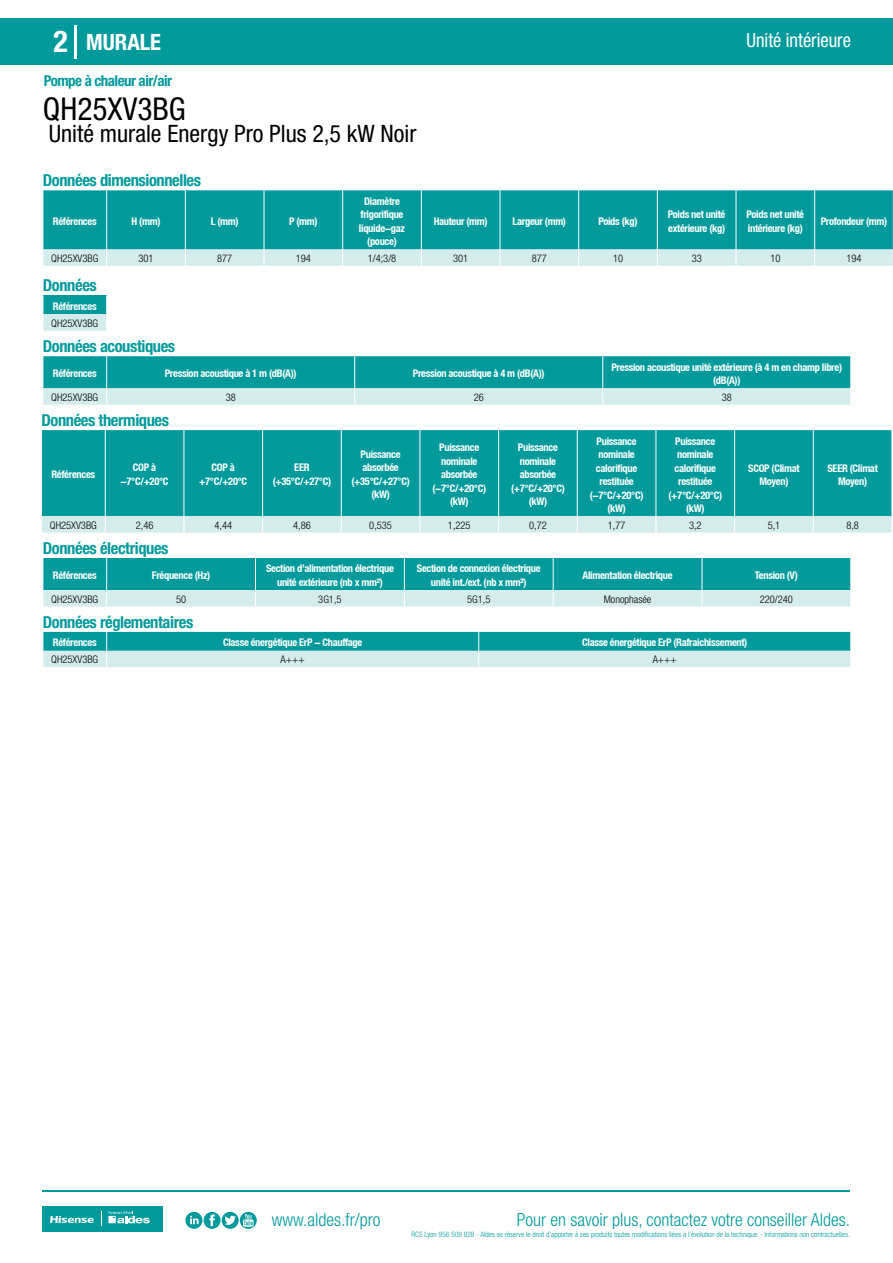
<style>
.page{position:relative;width:893px;height:1263px;background:#fff}
.page>*{position:absolute;margin:0;border:0;box-sizing:border-box;transform-origin:0 0}
.t1{font:condensed 31.5px "Helvetica Neue LT Std";color:#000}
.t2{font:700 condensed 30px "Helvetica Neue LT Std";color:#fff}
.t3{font:condensed 24px "Helvetica Neue LT Std";color:#000}
.t4{font:700 condensed 22.5px "Helvetica Neue LT Std";color:#fff}
.t5{font:condensed 19.5px "Helvetica Neue LT Std";color:#fff;scale:.95 1}
.t6{font:300 condensed 18px "Helvetica Neue LT Std";color:#009a9d}
.t7{font:700 condensed 16.5px "Helvetica Neue LT Std";letter-spacing:-.025em;color:#009a9d}
.t8{font:700 condensed 15px "Helvetica Neue LT Std";letter-spacing:-.035em;color:#009a9d}
.t9{font:700 condensed 10.5px/13.5px "Helvetica Neue";letter-spacing:-.03em;color:#fff;text-align:center}
.t10{font:300 condensed 10.5px "Helvetica Neue";color:#000}
.t11{font:300 condensed 7.5px "Helvetica Neue LT Std";color:#009a9d}
</style>
<div class="page">
<svg style="left:185px;top:1212px;width:72px;height:17px"></svg>
<div style="left:43px;top:1206px;width:120px;height:25px;background:#009a9d"></div>
<svg style="left:101px;top:1211px;width:1px;height:15px"></svg>
<svg style="left:108px;top:1211px;width:42px;height:12px"></svg>
<svg style="left:50px;top:1216px;width:44px;height:7px"></svg>
<div style="left:0;top:18px;width:893px;height:46px;background:#009a9d"></div>
<hr style="left:74px;top:25px;width:2px;height:33px;background:#fff">
<hr style="left:43px;top:1190px;width:807px;height:1px;background:#009a9d">
<div style="left:44px;top:190px;width:848px;height:59px;background:#009a9d"></div>
<hr style="left:106px;top:190px;width:1px;height:59px;background:#fff">
<hr style="left:185px;top:190px;width:1px;height:59px;background:#fff">
<hr style="left:264px;top:190px;width:1px;height:59px;background:#fff">
<hr style="left:342px;top:190px;width:1px;height:59px;background:#fff">
<hr style="left:421px;top:190px;width:1px;height:59px;background:#fff">
<hr style="left:500px;top:190px;width:1px;height:59px;background:#fff">
<hr style="left:578px;top:190px;width:1px;height:59px;background:#fff">
<hr style="left:657px;top:190px;width:1px;height:59px;background:#fff">
<hr style="left:736px;top:190px;width:1px;height:59px;background:#fff">
<hr style="left:814px;top:190px;width:1px;height:59px;background:#fff">
<svg style="left:43px;top:249px;width:850px;height:17px;background:#d3ebec"></svg>
<div style="left:43px;top:295px;width:64px;height:19px;background:#009a9d"></div>
<div style="left:43px;top:314px;width:64px;height:17px;background:#d5eced"></div>
<svg style="left:43px;top:295px;width:1px;height:36px"></svg>
<svg style="left:106px;top:295px;width:1px;height:36px"></svg>
<svg style="left:43px;top:356px;width:808px;height:49px;background:#4bb7b9"></svg>
<div style="left:42px;top:430px;width:849px;height:86px;background:#009a9d"></div>
<hr style="left:105px;top:430px;width:1px;height:86px;background:#fff">
<hr style="left:184px;top:430px;width:1px;height:86px;background:#fff">
<hr style="left:262px;top:430px;width:1px;height:86px;background:#fff">
<hr style="left:341px;top:430px;width:1px;height:86px;background:#fff">
<hr style="left:420px;top:430px;width:1px;height:86px;background:#fff">
<hr style="left:498px;top:430px;width:1px;height:86px;background:#fff">
<hr style="left:577px;top:430px;width:1px;height:86px;background:#fff">
<hr style="left:656px;top:430px;width:1px;height:86px;background:#fff">
<hr style="left:734px;top:430px;width:1px;height:86px;background:#fff">
<hr style="left:813px;top:430px;width:1px;height:86px;background:#fff">
<svg style="left:42px;top:516px;width:850px;height:17px;background:#d6eced"></svg>
<svg style="left:43px;top:558px;width:808px;height:49px;background:#4bb7b9"></svg>
<svg style="left:43px;top:632px;width:808px;height:35px;background:#63c0c2"></svg>
<h2 class="t2" style="left:54px;top:24px;width:16px">2</h2>
<h3 class="t4" style="left:86px;top:28px;width:77px">MURALE</h3>
<h3 class="t5" style="left:746px;top:29px;width:112px">Unité intérieure</h3>
<h3 class="t8" style="left:44px;top:71px;width:130px">Pompe à chaleur air/air</h3>
<h1 class="t1" style="left:43px;top:91px;width:144px">QH25XV3BG</h1>
<h3 class="t3" style="left:49px;top:120px;width:369px">Unité murale Energy Pro Plus 2,5 kW Noir</h3>
<h3 class="t7" style="left:43px;top:170px;width:160px">Données dimensionnelles</h3>
<p class="t9" style="left:53px;top:214px;width:45px">Références</p>
<p class="t9" style="left:132px;top:214px;width:30px">H (mm)</p>
<p class="t9" style="left:211px;top:214px;width:29px">L (mm)</p>
<p class="t9" style="left:289px;top:214px;width:30px">P (mm)</p>
<p class="t9" style="left:359px;top:194px;width:48px">Diamètre frigorifique liquide-gaz (pouce)</p>
<p class="t9" style="left:434px;top:214px;width:56px">Hauteur (mm)</p>
<p class="t9" style="left:513px;top:214px;width:55px">Largeur (mm)</p>
<p class="t9" style="left:598px;top:214px;width:41px">Poids (kg)</p>
<p class="t9" style="left:668px;top:208px;width:59px;text-align:left">Poids net unité extérieure (kg)</p>
<p class="t9" style="left:747px;top:208px;width:59px;text-align:left">Poids net unité intérieure (kg)</p>
<p class="t9" style="left:821px;top:214px;width:68px">Profondeur (mm)</p>
<p class="t10" style="left:51px;top:252px;width:48px">QH25XV3BG</p>
<p class="t10" style="left:138px;top:252px;width:17px">301</p>
<p class="t10" style="left:217px;top:252px;width:17px">877</p>
<p class="t10" style="left:296px;top:252px;width:17px">194</p>
<p class="t10" style="left:368px;top:252px;width:30px">1/4;3/8</p>
<p class="t10" style="left:453px;top:252px;width:17px">301</p>
<p class="t10" style="left:532px;top:252px;width:17px">877</p>
<p class="t10" style="left:613px;top:252px;width:12px">10</p>
<p class="t10" style="left:692px;top:252px;width:12px">33</p>
<p class="t10" style="left:770px;top:252px;width:12px">10</p>
<p class="t10" style="left:846px;top:252px;width:17px">194</p>
<h3 class="t7" style="left:43px;top:275px;width:56px">Données</h3>
<p class="t9" style="left:53px;top:299px;width:45px">Références</p>
<p class="t10" style="left:51px;top:317px;width:48px">QH25XV3BG</p>
<h3 class="t7" style="left:43px;top:336px;width:134px">Données acoustiques</h3>
<p class="t9" style="left:53px;top:367px;width:45px">Références</p>
<p class="t9" style="left:165px;top:367px;width:133px">Pression acoustique à 1 m (dB(A))</p>
<p class="t9" style="left:413px;top:367px;width:133px">Pression acoustique à 4 m (dB(A))</p>
<p class="t9" style="left:611px;top:360px;width:232px">Pression acoustique unité extérieure (à 4 m en champ libre) (dB(A))</p>
<p class="t10" style="left:51px;top:391px;width:48px">QH25XV3BG</p>
<p class="t10" style="left:226px;top:391px;width:12px">38</p>
<p class="t10" style="left:474px;top:391px;width:12px">26</p>
<p class="t10" style="left:722px;top:391px;width:12px">38</p>
<h3 class="t7" style="left:41px;top:410px;width:129px">Données thermiques</h3>
<p class="t9" style="left:51px;top:468px;width:45px">Références</p>
<p class="t9" style="left:121px;top:461px;width:50px">COP à -7°C/+20°C</p>
<p class="t9" style="left:199px;top:461px;width:50px">COP à +7°C/+20°C</p>
<p class="t9" style="left:273px;top:461px;width:60px">EER (+35°C/+27°C)</p>
<p class="t9" style="left:351px;top:447px;width:60px">Puissance absorbée (+35°C/+27°C) (kW)</p>
<p class="t9" style="left:432px;top:441px;width:55px">Puissance nominale absorbée (-7°C/+20°C) (kW)</p>
<p class="t9" style="left:511px;top:441px;width:55px">Puissance nominale absorbée (+7°C/+20°C) (kW)</p>
<p class="t9" style="left:590px;top:434px;width:55px">Puissance nominale calorifique restituée (-7°C/+20°C) (kW)</p>
<p class="t9" style="left:668px;top:434px;width:55px">Puissance nominale calorifique restituée (+7°C/+20°C) (kW)</p>
<p class="t9" style="left:748px;top:461px;width:53px">SCOP (Climat<br>Moyen)</p>
<p class="t9" style="left:827px;top:461px;width:52px">SEER (Climat<br>Moyen)</p>
<p class="t10" style="left:50px;top:519px;width:48px">QH25XV3BG</p>
<p class="t10" style="left:136px;top:519px;width:19px">2,46</p>
<p class="t10" style="left:214px;top:519px;width:19px">4,44</p>
<p class="t10" style="left:293px;top:519px;width:19px">4,86</p>
<p class="t10" style="left:369px;top:519px;width:24px">0,535</p>
<p class="t10" style="left:448px;top:519px;width:24px">1,225</p>
<p class="t10" style="left:529px;top:519px;width:19px">0,72</p>
<p class="t10" style="left:608px;top:519px;width:19px">1,77</p>
<p class="t10" style="left:689px;top:519px;width:14px">3,2</p>
<p class="t10" style="left:768px;top:519px;width:14px">5,1</p>
<p class="t10" style="left:846px;top:519px;width:14px">8,8</p>
<h3 class="t7" style="left:43px;top:538px;width:127px">Données électriques</h3>
<p class="t9" style="left:53px;top:568px;width:45px">Références</p>
<p class="t9" style="left:152px;top:568px;width:60px">Fréquence (Hz)</p>
<p class="t9" style="left:266px;top:562px;width:129px">Section d’alimentation électrique unité extérieure (nb x mm²)</p>
<p class="t9" style="left:417px;top:562px;width:125px">Section de connexion électrique unité int./ext. (nb x mm²)</p>
<p class="t9" style="left:582px;top:568px;width:92px">Alimentation électrique</p>
<p class="t9" style="left:755px;top:568px;width:44px">Tension (V)</p>
<p class="t10" style="left:51px;top:593px;width:48px">QH25XV3BG</p>
<p class="t10" style="left:176px;top:593px;width:12px">50</p>
<p class="t10" style="left:318px;top:593px;width:25px">3G1,5</p>
<p class="t10" style="left:467px;top:593px;width:25px">5G1,5</p>
<p class="t10" style="left:604px;top:593px;width:49px">Monophasée</p>
<p class="t10" style="left:760px;top:593px;width:35px">220/240</p>
<h3 class="t7" style="left:43px;top:612px;width:152px">Données réglementaires</h3>
<p class="t9" style="left:53px;top:636px;width:45px">Références</p>
<p class="t9" style="left:223px;top:636px;width:141px">Classe énergétique ErP - Chauffage</p>
<p class="t9" style="left:582px;top:636px;width:167px">Classe énergétique ErP (Rafraichissement)</p>
<p class="t10" style="left:51px;top:653px;width:48px">QH25XV3BG</p>
<p class="t10" style="left:281px;top:653px;width:26px">A+++</p>
<p class="t10" style="left:653px;top:653px;width:26px">A+++</p>
<h3 class="t6" style="left:272px;top:1209px;width:110px">www.aldes.fr/pro</h3>
<h3 class="t6" style="left:517px;top:1209px;width:335px">Pour en savoir plus, contactez votre conseiller Aldes.</h3>
<p class="t11" style="left:411px;top:1230px;width:440px">RCS Lyon 956 506 828 - Aldes se réserve le droit d’apporter à ses produits toutes modifications liées à l’évolution de la technique. - Informations non contractuelles.</p>
</div>
